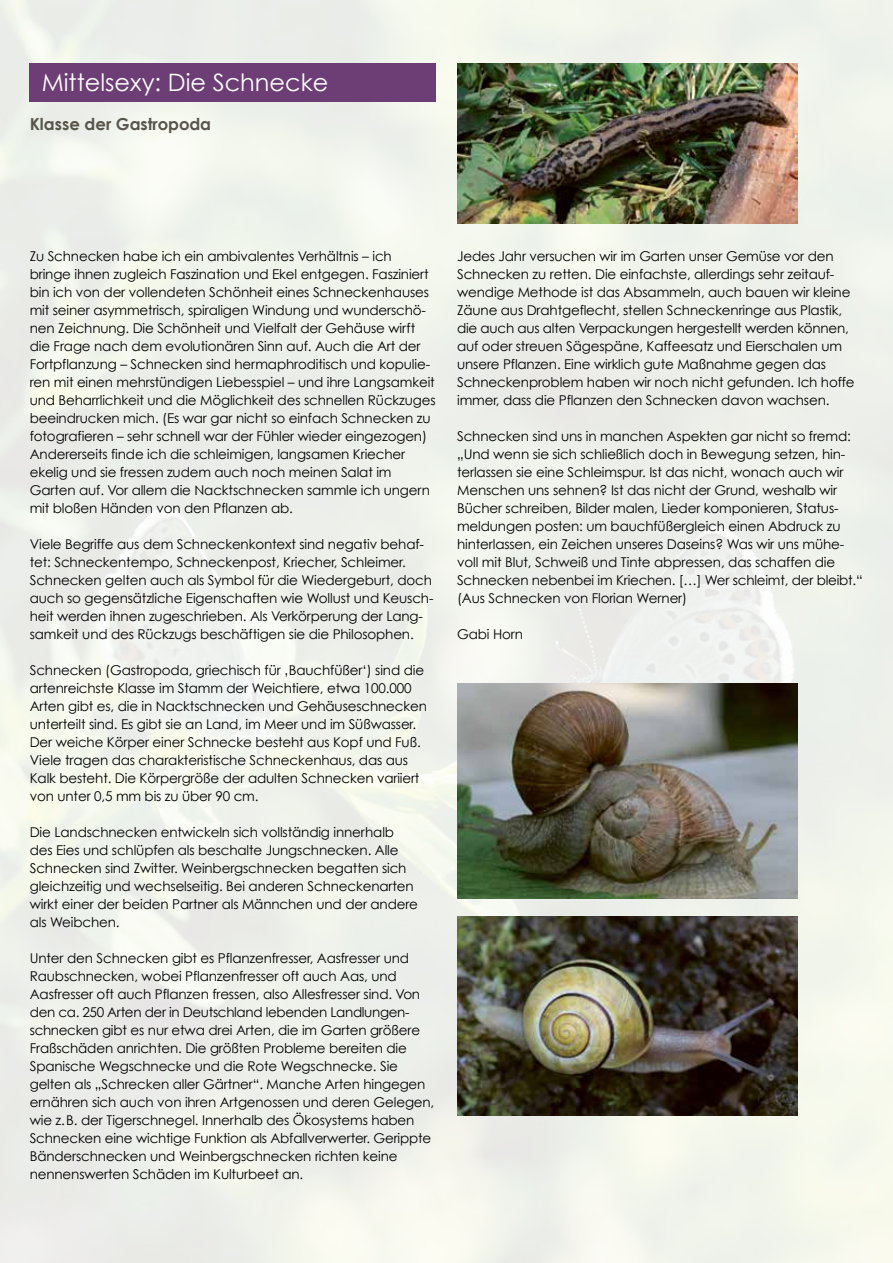
<style>
.page{position:relative;width:893px;height:1263px;background:#fff}
.page>*{position:absolute;margin:0;border:0;box-sizing:border-box;transform-origin:0 0}
.t1{font:24px "Century Gothic";color:#fff}
.t2{font:700 16.5px "Century Gothic";letter-spacing:-.005em;color:#57544b}
.t3{font:13.5px/18px "Century Gothic";letter-spacing:-.01em;color:#000}
</style>
<div class="page">
<img style="left:0;top:0;width:893px;height:1263px">
<div style="left:30px;top:64px;width:406px;height:38px;background:#6d3e75"></div>
<img style="left:457px;top:64px;width:340px;height:159px">
<img style="left:457px;top:683px;width:340px;height:216px">
<img style="left:457px;top:917px;width:340px;height:198px">
<h1 class="t1" style="left:42px;top:68px;width:288px">Mittelsexy: Die Schnecke</h1>
<p class="t2" style="left:30px;top:113px;width:183px">Klasse der Gastropoda</p>
<p class="t3" style="left:30px;top:247px;width:407px">Zu Schnecken habe ich ein ambivalentes Verhältnis – ich bringe ihnen zugleich Faszination und Ekel entgegen. Fasziniert bin ich von der vollendeten Schönheit eines Schneckenhauses mit seiner asymmetrisch, spiraligen Windung und wunderschö&shy;nen Zeichnung. Die Schönheit und Vielfalt der Gehäuse wirft die Frage nach dem evolutionären Sinn auf. Auch die Art der Fortpflanzung – Schnecken sind hermaphroditisch und kopulie&shy;ren mit einen mehrstündigen Liebesspiel – und ihre Langsamkeit und Beharrlichkeit und die Möglichkeit des schnellen Rückzuges beeindrucken mich. (Es war gar nicht so einfach Schnecken zu fotografieren – sehr schnell war der Fühler wieder eingezogen)<br>Andererseits finde ich die schleimigen, langsamen Kriecher ekelig und sie fressen zudem auch noch meinen Salat im Garten auf. Vor allem die Nacktschnecken sammle ich ungern mit bloßen Händen von den Pflanzen ab.</p>
<p class="t3" style="left:30px;top:535px;width:405px">Viele Begriffe aus dem Schneckenkontext sind negativ behaf&shy;tet: Schneckentempo, Schneckenpost, Kriecher, Schleimer.<br>Schnecken gelten auch als Symbol für die Wiedergeburt, doch auch so gegensätzliche Eigenschaften wie Wollust und Keusch&shy;heit werden ihnen zugeschrieben. Als Verkörperung der Lang&shy;samkeit und des Rückzugs beschäftigen sie die Philosophen.</p>
<p class="t3" style="left:30px;top:661px;width:399px">Schnecken (Gastropoda, griechisch für ‚Bauchfüßer‘) sind die artenreichste Klasse im Stamm der Weichtiere, etwa 100.000<br>Arten gibt es, die in Nacktschnecken und Gehäuseschnecken unterteilt sind. Es gibt sie an Land, im Meer und im Süßwasser.<br>Der weiche Körper einer Schnecke besteht aus Kopf und Fuß.<br>Viele tragen das charakteristische Schneckenhaus, das aus Kalk besteht. Die Körpergröße der adulten Schnecken variiert von unter 0,5 mm bis zu über 90 cm.</p>
<p class="t3" style="left:30px;top:823px;width:390px">Die Landschnecken entwickeln sich vollständig innerhalb des Eies und schlüpfen als beschalte Jungschnecken. Alle Schnecken sind Zwitter. Weinbergschnecken begatten sich gleichzeitig und wechselseitig. Bei anderen Schneckenarten wirkt einer der beiden Partner als Männchen und der andere als Weibchen.</p>
<p class="t3" style="left:30px;top:949px;width:406px">Unter den Schnecken gibt es Pflanzenfresser, Aasfresser und Raubschnecken, wobei Pflanzenfresser oft auch Aas, und Aasfresser oft auch Pflanzen fressen, also Allesfresser sind. Von den ca. 250 Arten der in Deutschland lebenden Landlungen&shy;schnecken gibt es nur etwa drei Arten, die im Garten größere Fraßschäden anrichten. Die größten Probleme bereiten die Spanische Wegschnecke und die Rote Wegschnecke. Sie gelten als „Schrecken aller Gärtner“. Manche Arten hingegen ernähren sich auch von ihren Artgenossen und deren Gelegen, wie z.B. der Tigerschnegel. Innerhalb des Ökosystems haben Schnecken eine wichtige Funktion als Abfallverwerter. Gerippte Bänderschnecken und Weinbergschnecken richten keine nennenswerten Schäden im Kulturbeet an.</p>
<p class="t3" style="left:457px;top:247px;width:399px">Jedes Jahr versuchen wir im Garten unser Gemüse vor den Schnecken zu retten. Die einfachste, allerdings sehr zeitauf&shy;wendige Methode ist das Absammeln, auch bauen wir kleine Zäune aus Drahtgeflecht, stellen Schneckenringe aus Plastik, die auch aus alten Verpackungen hergestellt werden können, auf oder streuen Sägespäne, Kaffeesatz und Eierschalen um unsere Pflanzen. Eine wirklich gute Maßnahme gegen das Schneckenproblem haben wir noch nicht gefunden. Ich hoffe immer, dass die Pflanzen den Schnecken davon wachsen.</p>
<p class="t3" style="left:457px;top:427px;width:407px">Schnecken sind uns in manchen Aspekten gar nicht so fremd: „Und wenn sie sich schließlich doch in Bewegung setzen, hin&shy;terlassen sie eine Schleimspur. Ist das nicht, wonach auch wir Menschen uns sehnen? Ist das nicht der Grund, weshalb wir Bücher schreiben, Bilder malen, Lieder komponieren, Status&shy;meldungen posten: um bauchfüßergleich einen Abdruck zu hinterlassen, ein Zeichen unseres Daseins? Was wir uns mühe&shy;voll mit Blut, Schweiß und Tinte abpressen, das schaffen die Schnecken nebenbei im Kriechen. […] Wer schleimt, der bleibt.“ (Aus Schnecken von Florian Werner)</p>
<p class="t3" style="left:457px;top:625px;width:68px">Gabi Horn</p>
</div>
